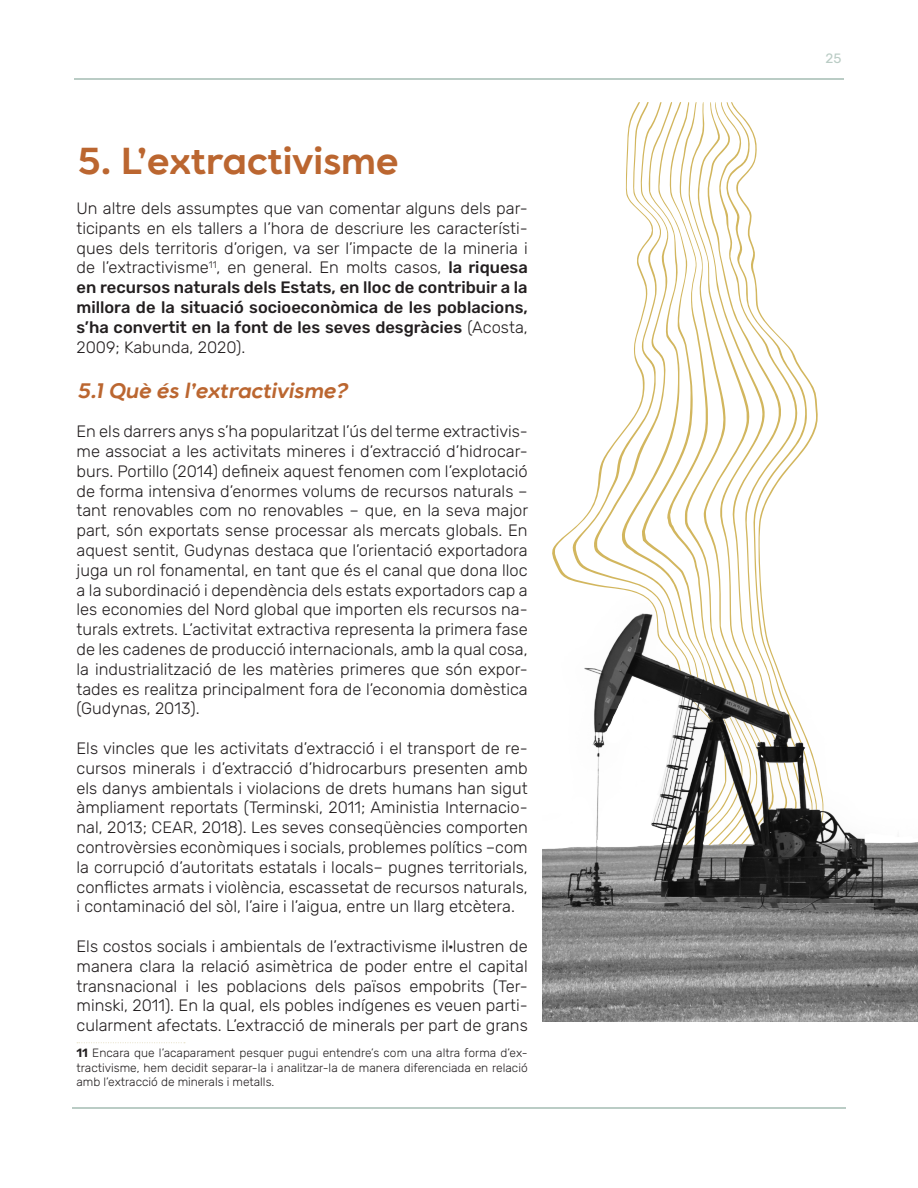
<style>
.page{position:relative;width:918px;height:1188px;background:#fff}
.page>*{position:absolute;margin:0;border:0;box-sizing:border-box;transform-origin:0 0}
.Título{font:500 37.5px "Ponjoung";color:#bb6630}
.Sub_1{font:italic 500 21px "Ponjoung";color:#bb6630}
.Párrafo{font:300 16.5px/19.8px "Rubik";color:#231f20;text-align:justify}
.t1{font:13.5px "Rubik";color:#baccc5}
.Notas_al_pie{font:300 12px/14.4px "Rubik";color:#231f20;text-align:justify}
.s1{font-weight:500}
.s2{font-weight:600}
</style>
<div class="page">
<hr style="left:74px;top:79px;width:770px;height:1px;background:#baccc5">
<hr style="left:72px;top:1107px;width:774px;height:1px;background:#baccc5">
<svg style="left:77px;top:1042px;width:108px;height:1px"></svg>
<img style="left:543px;top:1006px;width:375px;height:16px">
<img style="left:543px;top:102px;width:375px;height:904px">
<p class="Título" style="left:77px;top:138px;width:323px">5. L’extractivisme</p>
<p class="Párrafo" style="left:77px;top:199px;width:453px">Un altre dels assumptes que van comentar alguns dels par&shy;ticipants en els tallers a l’hora de descriure les característi&shy;ques dels territoris d’origen, va ser l’impacte de la mineria i de l’extractivisme<sup>11</sup>, en general. En molts casos, <span class="s1">la riquesa en recursos naturals dels Estats, en lloc de contribuir a la millora de la situació socioeconòmica de les poblacions, s’ha convertit en la font de les seves desgràcies</span> (Acosta, 2009; Kabunda, 2020).</p>
<p class="Sub_1" style="left:77px;top:377px;width:273px">5.1 Què és l’extractivisme?</p>
<p class="Párrafo" style="left:77px;top:422px;width:453px">En els darrers anys s’ha popularitzat l’ús del terme extractivis&shy;me associat a les activitats mineres i d’extracció d’hidrocar&shy;burs. Portillo (2014) defineix aquest fenomen com l’explotació de forma intensiva d’enormes volums de recursos naturals – tant renovables com no renovables – que, en la seva major part, són exportats sense processar als mercats globals. En aquest sentit, Gudynas destaca que l’orientació exportadora juga un rol fonamental, en tant que és el canal que dona lloc a la subordinació i dependència dels estats exportadors cap a les economies del Nord global que importen els recursos na&shy;turals extrets. L’activitat extractiva representa la primera fase de les cadenes de producció internacionals, amb la qual cosa, la industrialització de les matèries primeres que són expor&shy;tades es realitza principalment fora de l’economia domèstica (Gudynas, 2013).</p>
<p class="Párrafo" style="left:77px;top:739px;width:453px">Els vincles que les activitats d’extracció i el transport de re&shy;cursos minerals i d’extracció d’hidrocarburs presenten amb els danys ambientals i violacions de drets humans han sigut àmpliament reportats (Terminski, 2011; Aministia Internacio&shy;nal, 2013; CEAR, 2018). Les seves conseqüències comporten controvèrsies econòmiques i socials, problemes polítics –com la corrupció d’autoritats estatals i locals– pugnes territorials, conflictes armats i violència, escassetat de recursos naturals, i contaminació del sòl, l’aire i l’aigua, entre un llarg etcètera.</p>
<p class="Párrafo" style="left:77px;top:937px;width:453px">Els costos socials i ambientals de l’extractivisme il·lustren de manera clara la relació asimètrica de poder entre el capital transnacional i les poblacions dels països empobrits (Ter&shy;minski, 2011). En la qual, els pobles indígenes es veuen parti&shy;cularment afectats. L’extracció de minerals per part de grans</p>
<p class="Notas_al_pie" style="left:77px;top:1046px;width:453px"><span class="s2">11</span> Encara que l’acaparament pesquer pugui entendre’s com una altra forma d’ex&shy;tractivisme, hem decidit separar-la i analitzar-la de manera diferenciada en relació amb l’extracció de minerals i metalls.</p>
<p class="t1" style="left:825px;top:48px;width:18px">25</p>
</div>
